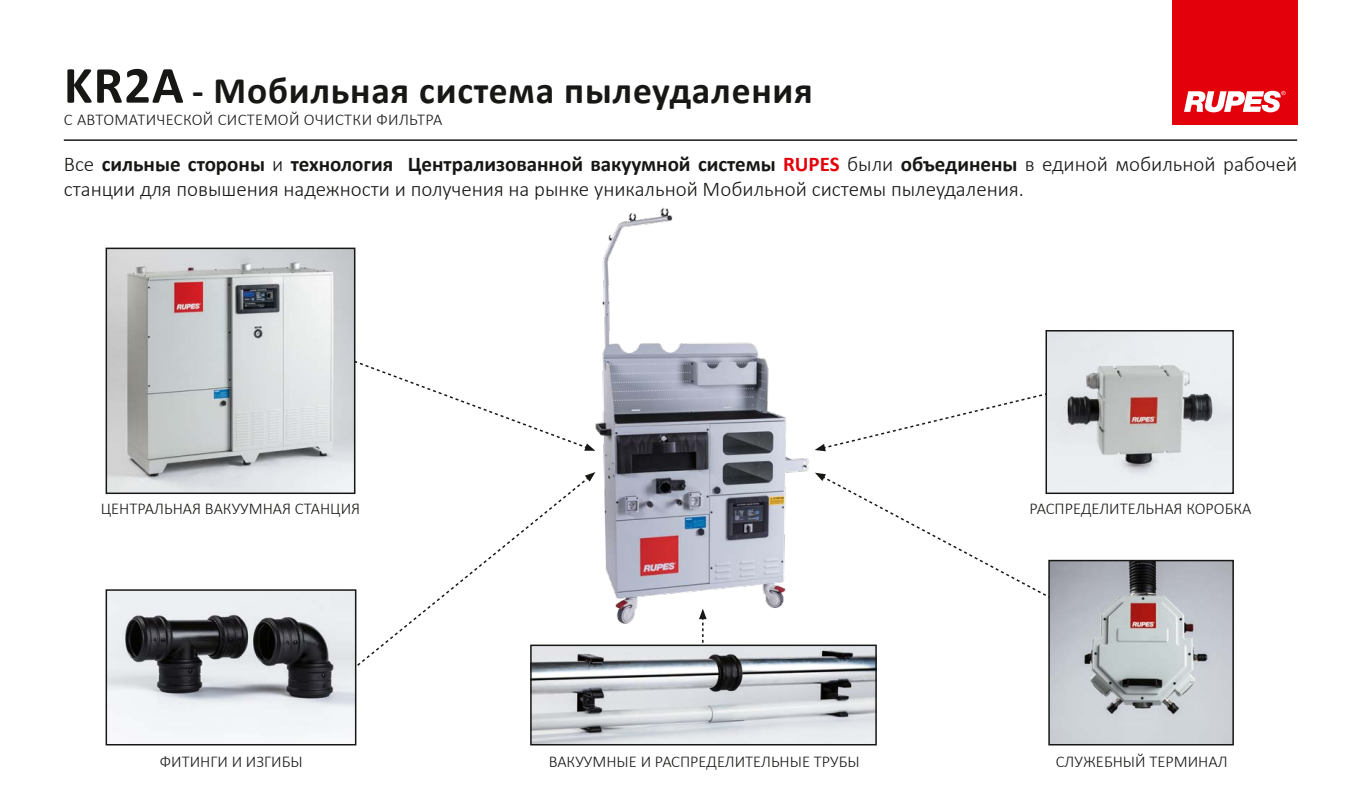
<style>
.page{position:relative;width:1361px;height:808px;background:#fff}
.page>*{position:absolute;margin:0;border:0;box-sizing:border-box;transform-origin:0 0}
.t1{font:700 37.5px "Calibri";letter-spacing:.02em;color:#171715}
.t2{font:300 21px/25.2px "Calibri";color:#171715}
.t3{font:300 16.5px "Calibri";color:#171715}
.t4{font:300 16.5px "Calibri";letter-spacing:.02em;color:#171715}
.s1{font-size:52.5px}
.s2{font-weight:700}
.s3{font-weight:700;color:#e3000a}
</style>
<div class="page">
<hr style="left:64px;top:139px;width:1233px;height:2px;background:#171715">
<img style="left:595px;top:207px;width:222px;height:417px">
<svg style="left:351px;top:475px;width:234px;height:196px"></svg>
<svg style="left:585px;top:472px;width:10px;height:10px"></svg>
<svg style="left:355px;top:355px;width:240px;height:96px"></svg>
<img style="left:109px;top:592px;width:244px;height:146px">
<div style="left:106px;top:589px;width:250px;height:156px;border:2px solid #171715"></div>
<img style="left:109px;top:251px;width:243px;height:240px">
<div style="left:106px;top:248px;width:249px;height:246px;border:2px solid #171715"></div>
<svg style="left:699px;top:609px;width:7px;height:34px"></svg>
<img style="left:533px;top:647px;width:341px;height:95px">
<div style="left:530px;top:644px;width:347px;height:101px;border:2px solid #171715"></div>
<svg style="left:815px;top:473px;width:248px;height:133px"></svg>
<svg style="left:815px;top:390px;width:230px;height:61px"></svg>
<img style="left:1051px;top:563px;width:180px;height:179px">
<div style="left:1048px;top:560px;width:186px;height:185px;border:2px solid #171715"></div>
<img style="left:1048px;top:333px;width:183px;height:158px">
<div style="left:1045px;top:330px;width:189px;height:164px;border:2px solid #171715"></div>
<div style="left:1171px;top:0;width:126px;height:124px;background:#e3000a"></div>
<svg style="left:1184px;top:91px;width:101px;height:21px"></svg>
<h1 class="t1" style="left:64px;top:66px;width:750px"><span class="s1">KR2A</span> - Мобильная система пылеудаления</h1>
<p class="t4" style="left:64px;top:109px;width:380px">С АВТОМАТИЧЕСКОЙ СИСТЕМОЙ ОЧИСТКИ ФИЛЬТРА</p>
<p class="t2" style="left:64px;top:151px;width:1235px">Все <span class="s2">сильные стороны</span> и <span class="s2">технология Централизованной вакуумной системы</span> <span class="s3">RUPES</span> были <span class="s2">объединены</span> в единой мобильной рабочей станции для повышения надежности и получения на рынке уникальной Мобильной системы пылеудаления.</p>
<p class="t3" style="left:101px;top:498px;width:261px">ЦЕНТРАЛЬНАЯ ВАКУУМНАЯ СТАНЦИЯ</p>
<p class="t3" style="left:1029px;top:498px;width:224px">РАСПРЕДЕЛИТЕЛЬНАЯ КОРОБКА</p>
<p class="t3" style="left:160px;top:751px;width:144px">ФИТИНГИ И ИЗГИБЫ</p>
<p class="t3" style="left:549px;top:751px;width:312px">ВАКУУМНЫЕ И РАСПРЕДЕЛИТЕЛЬНЫЕ ТРУБЫ</p>
<p class="t3" style="left:1056px;top:751px;width:173px">СЛУЖЕБНЫЙ ТЕРМИНАЛ</p>
</div>
